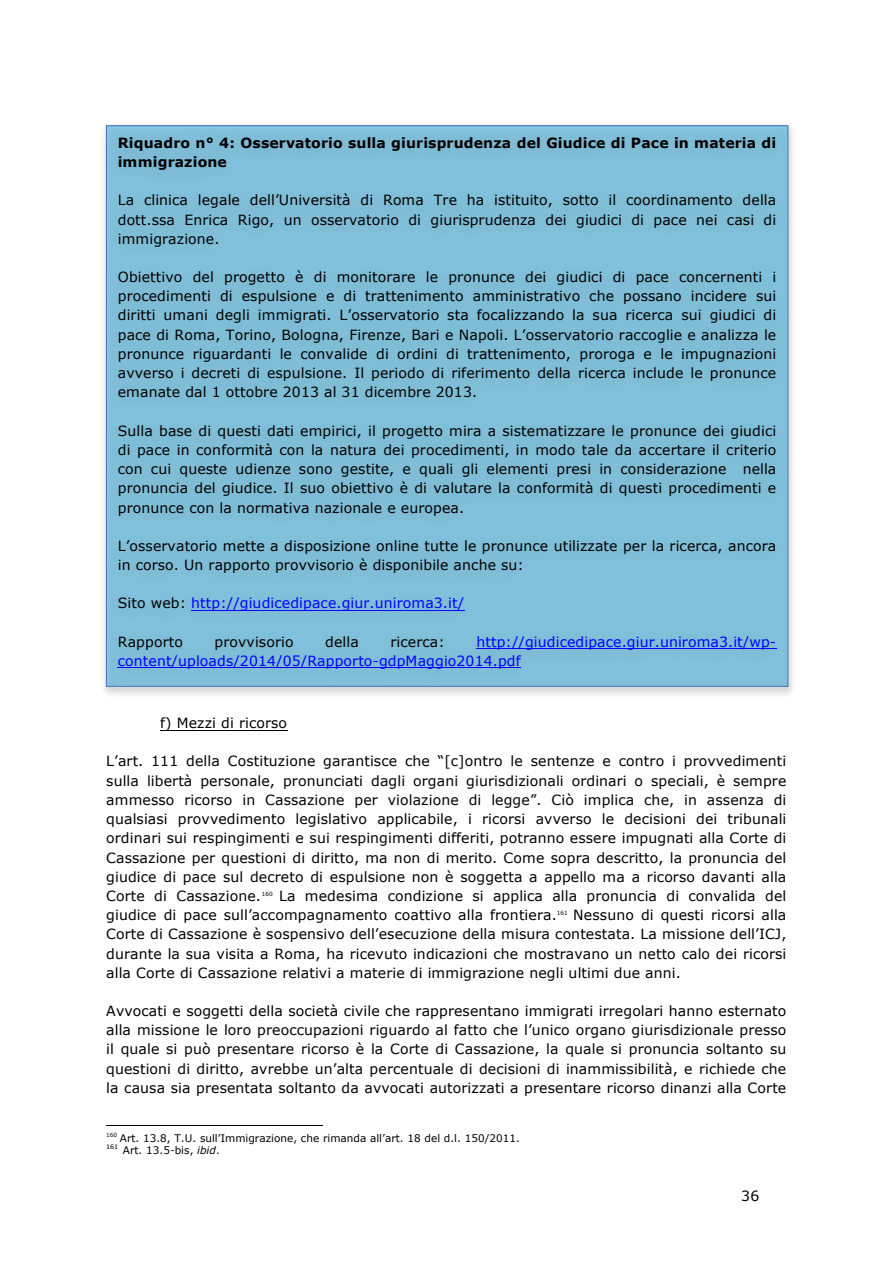
<style>
.page{position:relative;width:893px;height:1263px;background:#fff}
.page>*{position:absolute;margin:0;border:0;box-sizing:border-box;transform-origin:0 0}
.t1{font:14.1px/19.2px "Verdana";letter-spacing:.01em;color:#000;text-align:justify}
.t2{font:14.1px/19px "Verdana";letter-spacing:.01em;color:#00f}
.t3{font:700 14.1px/19.5px "Verdana";letter-spacing:.01em;color:#000}
.t4{font:10.5px/12.6px "Verdana";letter-spacing:.005em;color:#000}
.t5{font:5.7px "Verdana";letter-spacing:-.01em;color:#000}
.s1{color:#000}
.s2{font-style:italic}
</style>
<div class="page">
<hr style="left:160px;top:730px;width:127px;height:1px;background:#000">
<hr style="left:106px;top:1125px;width:216px;height:1px;background:#000">
<div style="left:104px;top:125px;width:689px;height:570px;background:#80bed8"></div>
<hr style="left:191px;top:610px;width:273px;height:1px;background:#00f">
<hr style="left:476px;top:649px;width:300px;height:1px;background:#00f">
<hr style="left:118px;top:668px;width:403px;height:1px;background:#00f">
<p class="t3" style="left:118px;top:132px;width:660px">Riquadro n° 4: Osservatorio sulla giurisprudenza del Giudice di Pace in materia di immigrazione</p>
<p class="t1" style="left:118px;top:190px;width:660px">La clinica legale dell’Università di Roma Tre ha istituito, sotto il coordinamento della dott.ssa Enrica Rigo, un osservatorio di giurisprudenza dei giudici di pace nei casi di immigrazione.</p>
<p class="t1" style="left:118px;top:267px;width:660px">Obiettivo del progetto è di monitorare le pronunce dei giudici di pace concernenti i procedimenti di espulsione e di trattenimento amministrativo che possano incidere sui diritti umani degli immigrati. L’osservatorio sta focalizzando la sua ricerca sui giudici di pace di Roma, Torino, Bologna, Firenze, Bari e Napoli. L’osservatorio raccoglie e analizza le pronunce riguardanti le convalide di ordini di trattenimento, proroga e le impugnazioni avverso i decreti di espulsione. Il periodo di riferimento della ricerca include le pronunce emanate dal 1 ottobre 2013 al 31 dicembre 2013.</p>
<p class="t1" style="left:118px;top:420px;width:660px">Sulla base di questi dati empirici, il progetto mira a sistematizzare le pronunce dei giudici di pace in conformità con la natura dei procedimenti, in modo tale da accertare il criterio con cui queste udienze sono gestite, e quali gli elementi presi in considerazione nella pronuncia del giudice. Il suo obiettivo è di valutare la conformità di questi procedimenti e pronunce con la normativa nazionale e europea.</p>
<p class="t1" style="left:118px;top:535px;width:660px">L’osservatorio mette a disposizione online tutte le pronunce utilizzate per la ricerca, ancora in corso. Un rapporto provvisorio è disponibile anche su:</p>
<p class="t2" style="left:118px;top:593px;width:348px"><span class="s1">Sito web:</span> http://giudicedipace.giur.uniroma3.it/</p>
<p class="t1" style="left:118px;top:632px;width:67px">Rapporto</p>
<p class="t1" style="left:214px;top:632px;width:80px">provvisorio</p>
<p class="t1" style="left:325px;top:632px;width:35px">della</p>
<p class="t1" style="left:390px;top:632px;width:56px">ricerca:</p>
<p class="t2" style="left:118px;top:632px;width:660px;text-indent:358px">http://giudicedipace.giur.uniroma3.it/wp&shy;content/uploads/2014/05/Rapporto-gdpMaggio2014.pdf</p>
<p class="t1" style="left:160px;top:713px;width:128px">f) Mezzi di ricorso</p>
<p class="t1" style="left:106px;top:751px;width:681px">L’art. 111 della Costituzione garantisce che “[c]ontro le sentenze e contro i provvedimenti sulla libertà personale, pronunciati dagli organi giurisdizionali ordinari o speciali, è sempre ammesso ricorso in Cassazione per violazione di legge”. Ciò implica che, in assenza di qualsiasi provvedimento legislativo applicabile, i ricorsi avverso le decisioni dei tribunali ordinari sui respingimenti e sui respingimenti differiti, potranno essere impugnati alla Corte di Cassazione per questioni di diritto, ma non di merito. Come sopra descritto, la pronuncia del giudice di pace sul decreto di espulsione non è soggetta a appello ma a ricorso davanti alla Corte di Cassazione.</p>
<p class="t1" style="left:106px;top:886px;width:681px;text-indent:173px">La medesima condizione si applica alla pronuncia di convalida del giudice di pace sull’accompagnamento coattivo alla frontiera.</p>
<p class="t5" style="left:262px;top:891px;width:12px">160</p>
<p class="t1" style="left:106px;top:905px;width:681px;text-indent:467px">Nessuno di questi ricorsi alla Corte di Cassazione è sospensivo dell’esecuzione della misura contestata. La missione dell’ICJ, durante la sua visita a Roma, ha ricevuto indicazioni che mostravano un netto calo dei ricorsi alla Corte di Cassazione relativi a materie di immigrazione negli ultimi due anni.</p>
<p class="t1" style="left:106px;top:1001px;width:681px">Avvocati e soggetti della società civile che rappresentano immigrati irregolari hanno esternato alla missione le loro preoccupazioni riguardo al fatto che l’unico organo giurisdizionale presso il quale si può presentare ricorso è la Corte di Cassazione, la quale si pronuncia soltanto su questioni di diritto, avrebbe un’alta percentuale di decisioni di inammissibilità, e richiede che la causa sia presentata soltanto da avvocati autorizzati a presentare ricorso dinanzi alla Corte</p>
<p class="t4" style="left:106px;top:1131px;width:415px"><sup>160</sup> Art. 13.8, T.U. sull’Immigrazione, che rimanda all’art. 18 del d.l. 150/2011.<br><sup>161</sup> Art. 13.5-bis, <span class="s2">ibid</span>.</p>
<p class="t5" style="left:557px;top:910px;width:12px">161</p>
<p class="t1" style="left:741px;top:1186px;width:19px">36</p>
</div>
